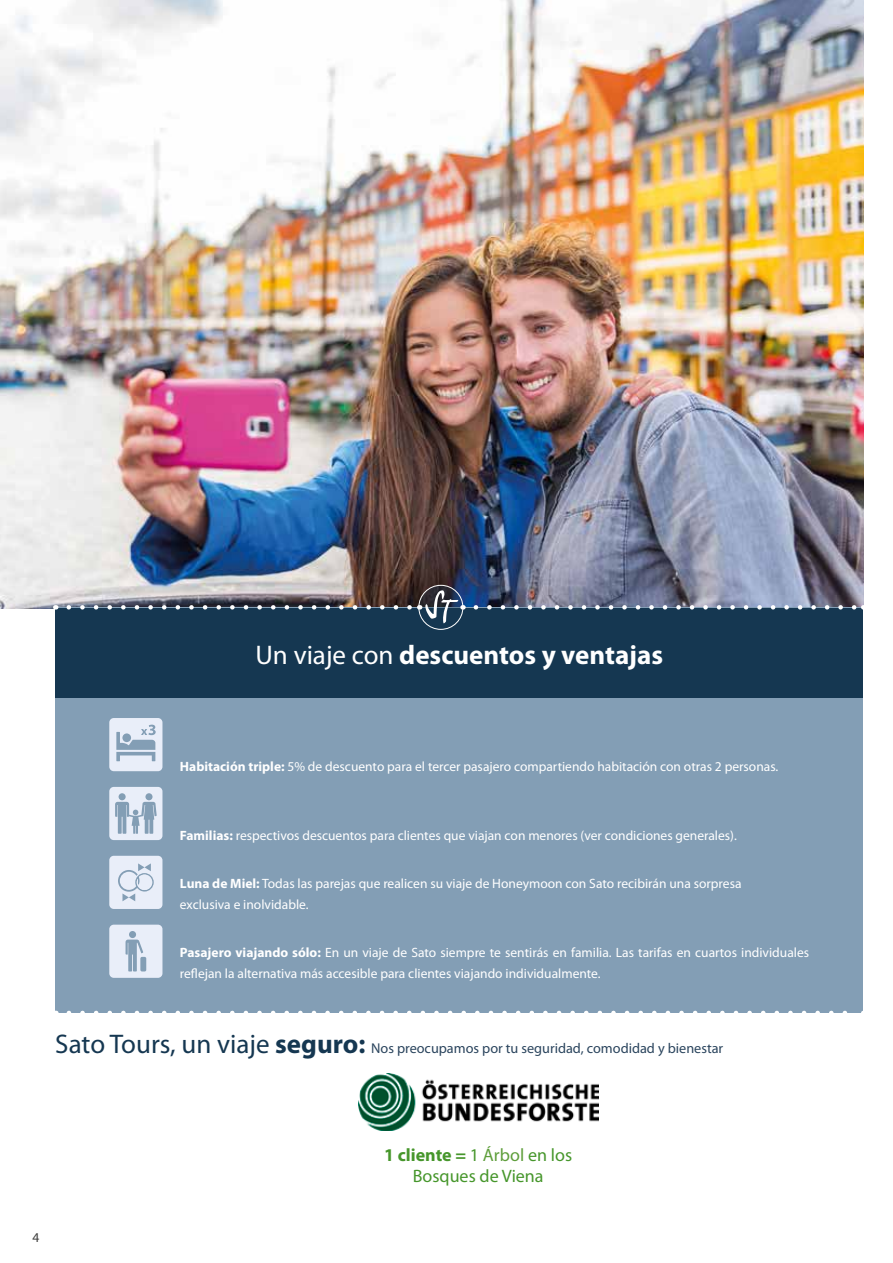
<style>
.page{position:relative;width:893px;height:1263px;background:#fff}
.page>*{position:absolute;margin:0;border:0;box-sizing:border-box;transform-origin:0 0}
.t1{font:700 27px "Myriad Pro";color:#fff}
.t2{font:18px/21px "Myriad Pro";color:#46962b;text-align:center}
.t3{font:14.25px "Myriad Pro";color:#2a445d}
.t4{font:13.5px/21px "Myriad Pro";color:#fff}
.t5{font:13.5px "Myriad Pro";color:#3c3c3b}
.s1{font-weight:400}
.s2{font-weight:700}
.s3{font-size:27px;color:#153751}
.s4{font-weight:700;font-size:27px;color:#153751}
.s5{color:#5e9e3b}
</style>
<div class="page">
<img style="left:0;top:0;width:863px;height:608px">
<div style="left:55px;top:608px;width:808px;height:405px;background:#839eb5"></div>
<div style="left:55px;top:608px;width:808px;height:89px;background:#153751"></div>
<svg style="left:69px;top:1011px;width:779px;height:2px"></svg>
<svg style="left:419px;top:585px;width:44px;height:44px"></svg>
<svg style="left:69px;top:605px;width:343px;height:5px"></svg>
<svg style="left:476px;top:605px;width:380px;height:5px"></svg>
<svg style="left:419px;top:590px;width:44px;height:33px"></svg>
<div style="left:418px;top:585px;width:45px;height:45px;border:1px solid #fff;border-radius:50%"></div>
<svg style="left:109px;top:718px;width:53px;height:53px"></svg>
<svg style="left:109px;top:787px;width:53px;height:53px"></svg>
<svg style="left:109px;top:925px;width:53px;height:53px;background:#d7e0ed"></svg>
<svg style="left:109px;top:856px;width:53px;height:53px;background:#dde5f1"></svg>
<img style="left:358px;top:1074px;width:240px;height:56px">
<h1 class="t1" style="left:255px;top:637px;width:409px"><span class="s1">Un viaje con</span> descuentos y ventajas</h1>
<p class="t4" style="left:180px;top:756px;width:600px"><span class="s2">Habitación triple:</span> 5% de descuento para el tercer pasajero compartiendo habitación con otras 2 personas.</p>
<p class="t4" style="left:180px;top:825px;width:558px"><span class="s2">Familias:</span> respectivos descuentos para clientes que viajan con menores (ver condiciones generales).</p>
<p class="t4" style="left:180px;top:873px;width:563px"><span class="s2">Luna de Miel:</span> Todas las parejas que realicen su viaje de Honeymoon con Sato recibirán una sorpresa exclusiva e inolvidable.</p>
<p class="t4" style="left:180px;top:941px;width:631px"><span class="s2">Pasajero viajando sólo:</span> En un viaje de Sato siempre te sentirás en familia. Las tarifas en cuartos individuales reflejan la alternativa más accesible para clientes viajando individualmente.</p>
<p class="t3" style="left:55px;top:1039px;width:669px"><span class="s3">Sato Tours, un viaje</span> <span class="s4">seguro:</span> Nos preocupamos por tu seguridad, comodidad y bienestar</p>
<p class="t5" style="left:32px;top:1229px;width:8px">4</p>
<h2 class="t2" style="left:384px;top:1144px;width:190px"><span class="s2">1 cliente =</span> 1 <span class="s5">Árbol</span> en los<br>Bosques de Viena</h2>
</div>
